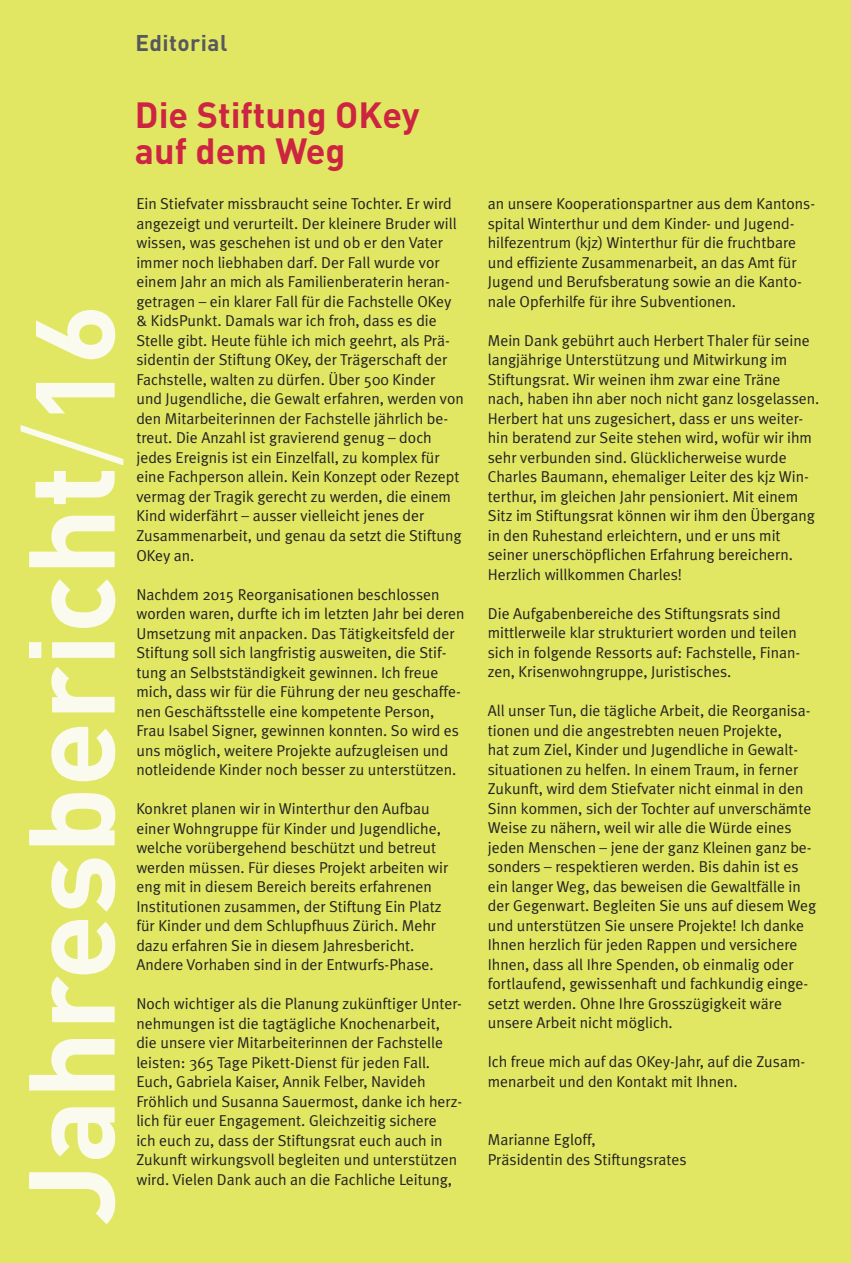
<style>
.page{position:relative;width:851px;height:1263px;background:#fff}
.page>*{position:absolute;margin:0;border:0;box-sizing:border-box;transform-origin:0 0}
.t1{font:700 36px/36px "DIN";color:#cd2441}
.t2{font:700 22.5px "DIN";letter-spacing:.02em;color:#57585c}
.t3{font:15.75px/19.5px "Meta Plus Normal";color:#232122}
</style>
<div class="page">
<div style="left:0;top:0;width:850px;height:1263px;background:#e1e763"></div>
<svg style="left:29px;top:471px;width:86px;height:753px"></svg>
<svg style="left:20px;top:425px;width:103px;height:40px"></svg>
<svg style="left:36px;top:310px;width:79px;height:103px"></svg>
<h2 class="t2" style="left:135px;top:30px;width:93px">Editorial</h2>
<h1 class="t1" style="left:135px;top:98px;width:286px">Die Stiftung OKey auf dem Weg</h1>
<p class="t3" style="left:136px;top:194px;width:329px">Ein Stiefvater missbraucht seine Tochter. Er wird angezeigt und verurteilt. Der kleinere Bruder will wissen, was geschehen ist und ob er den Vater immer noch liebhaben darf. Der Fall wurde vor einem Jahr an mich als Familienberaterin heran&shy;getragen – ein klarer Fall für die Fachstelle OKey &amp; KidsPunkt. Damals war ich froh, dass es die Stelle gibt. Heute fühle ich mich geehrt, als Prä&shy;sidentin der Stiftung OKey, der Trägerschaft der Fachstelle, walten zu dürfen. Über 500 Kinder und Jugendliche, die Gewalt erfahren, werden von den Mitarbeiterinnen der Fachstelle jährlich be&shy;treut. Die Anzahl ist gravierend genug – doch jedes Ereignis ist ein Einzelfall, zu komplex für eine Fachperson allein. Kein Konzept oder Rezept vermag der Tragik gerecht zu werden, die einem Kind widerfährt – ausser vielleicht jenes der Zusammenarbeit, und genau da setzt die Stiftung OKey an.</p>
<p class="t3" style="left:136px;top:584px;width:329px">Nachdem 2015 Reorganisationen beschlossen worden waren, durfte ich im letzten Jahr bei deren Umsetzung mit anpacken. Das Tätigkeitsfeld der Stiftung soll sich langfristig ausweiten, die Stif&shy;tung an Selbstständigkeit gewinnen. Ich freue mich, dass wir für die Führung der neu geschaffe&shy;nen Geschäftsstelle eine kompetente Person, Frau Isabel Signer, gewinnen konnten. So wird es uns möglich, weitere Projekte aufzugleisen und notleidende Kinder noch besser zu unterstützen.</p>
<p class="t3" style="left:136px;top:799px;width:313px">Konkret planen wir in Winterthur den Aufbau einer Wohngruppe für Kinder und Jugendliche, welche vorübergehend beschützt und betreut werden müssen. Für dieses Projekt arbeiten wir eng mit in diesem Bereich bereits erfahrenen Institutionen zusammen, der Stiftung Ein Platz für Kinder und dem Schlupfhuus Zürich. Mehr dazu erfahren Sie in diesem Jahresbericht.<br>Andere Vorhaben sind in der Entwurfs-Phase.</p>
<p class="t3" style="left:136px;top:994px;width:327px">Noch wichtiger als die Planung zukünftiger Unter&shy;nehmungen ist die tagtägliche Knochenarbeit, die unsere vier Mitarbeiterinnen der Fachstelle leisten: 365 Tage Pikett-Dienst für jeden Fall.<br>Euch, Gabriela Kaiser, Annik Felber, Navideh Fröhlich und Susanna Sauermost, danke ich herz&shy;lich für euer Engagement. Gleichzeitig sichere<br>ich euch zu, dass der Stiftungsrat euch auch in Zukunft wirkungsvoll begleiten und unterstützen wird. Vielen Dank auch an die Fachliche Leitung,</p>
<p class="t3" style="left:487px;top:194px;width:329px">an unsere Kooperationspartner aus dem Kantons&shy;spital Winterthur und dem Kinder- und Jugend&shy;hilfezentrum (kjz) Winterthur für die fruchtbare und effiziente Zusammenarbeit, an das Amt für Jugend und Berufsberatung sowie an die Kanto&shy;nale Opferhilfe für ihre Subventionen.</p>
<p class="t3" style="left:487px;top:331px;width:333px">Mein Dank gebührt auch Herbert Thaler für seine langjährige Unterstützung und Mitwirkung im Stiftungsrat. Wir weinen ihm zwar eine Träne nach, haben ihn aber noch nicht ganz losgelassen.<br>Herbert hat uns zugesichert, dass er uns weiter&shy;hin beratend zur Seite stehen wird, wofür wir ihm sehr verbunden sind. Glücklicherweise wurde Charles Baumann, ehemaliger Leiter des kjz Win&shy;terthur, im gleichen Jahr pensioniert. Mit einem Sitz im Stiftungsrat können wir ihm den Übergang in den Ruhestand erleichtern, und er uns mit seiner unerschöpflichen Erfahrung bereichern.<br>Herzlich willkommen Charles!</p>
<p class="t3" style="left:487px;top:604px;width:314px">Die Aufgabenbereiche des Stiftungsrats sind mittlerweile klar strukturiert worden und teilen sich in folgende Ressorts auf: Fachstelle, Finan&shy;zen, Krisenwohngruppe, Juristisches.</p>
<p class="t3" style="left:487px;top:701px;width:330px">All unser Tun, die tägliche Arbeit, die Reorganisa&shy;tionen und die angestrebten neuen Projekte,<br>hat zum Ziel, Kinder und Jugendliche in Gewalt&shy;situationen zu helfen. In einem Traum, in ferner Zukunft, wird dem Stiefvater nicht einmal in den Sinn kommen, sich der Tochter auf unverschämte Weise zu nähern, weil wir alle die Würde eines jeden Menschen – jene der ganz Kleinen ganz be&shy;sonders – respektieren werden. Bis dahin ist es ein langer Weg, das beweisen die Gewaltfälle in der Gegenwart. Begleiten Sie uns auf diesem Weg und unterstützen Sie unsere Projekte! Ich danke Ihnen herzlich für jeden Rappen und versichere Ihnen, dass all Ihre Spenden, ob einmalig oder fortlaufend, gewissenhaft und fachkundig einge&shy;setzt werden. Ohne Ihre Grosszügigkeit wäre unsere Arbeit nicht möglich.</p>
<p class="t3" style="left:487px;top:1052px;width:319px">Ich freue mich auf das OKey-Jahr, auf die Zusam&shy;menarbeit und den Kontakt mit Ihnen.</p>
<p class="t3" style="left:487px;top:1130px;width:200px">Marianne Egloff,<br>Präsidentin des Stiftungsrates</p>
</div>
